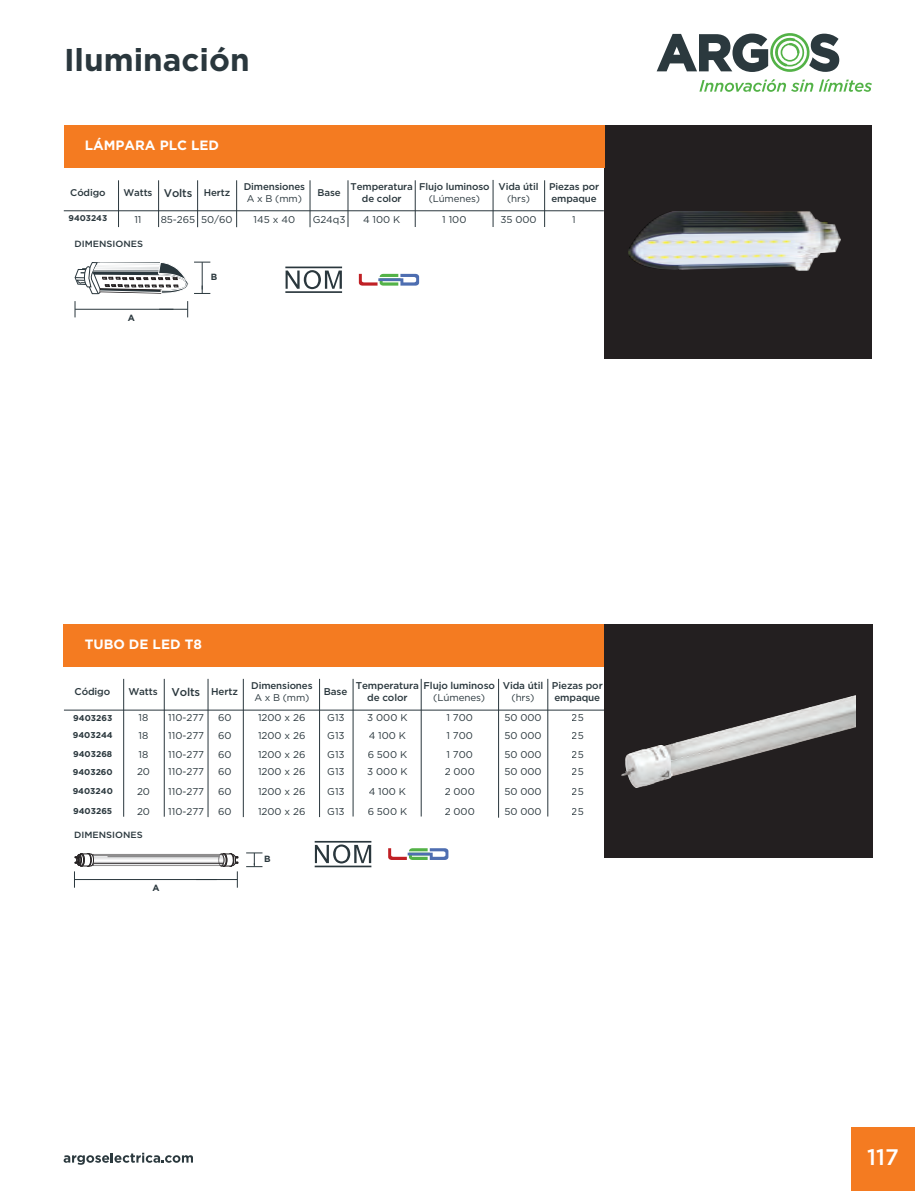
<style>
.page{position:relative;width:915px;height:1191px;background:#fff}
.page>*{position:absolute;margin:0;border:0;box-sizing:border-box;transform-origin:0 0}
.t1{font:700 31.5px "Gotham";color:#2a373d}
.t2{font:500 22.5px "Gotham";color:#fff}
.t3{font:700 13.5px "Gotham";color:#fff}
.t4{font:9.9px "Gotham";color:#2b383e}
.t5{font:500 9.9px/11.9px "Gotham";letter-spacing:-.01em;color:#2a373d;text-align:center}
.t6{font:9.9px "Gotham";color:#2a373d}
.t7{font:500 9.75px/11.7px "Gotham";letter-spacing:-.01em;color:#2a373d;text-align:center}
.t8{font:9.75px "Gotham";letter-spacing:-.01em;color:#2a373d}
.t9{font:9.75px "Gotham";color:#2b383e}
.t10{font:500 9px "Gotham";color:#2b383e;scale:1.04 1}
.t11{font:700 9px "Gotham";color:#2b383e}
.t12{font:700 8.4px "Gotham";color:#2a373d}
.s1{font-size:11.1px}
.s2{font-size:11.25px}
</style>
<div class="page">
<div style="left:603px;top:624px;width:268px;height:234px;background:#231f20"></div>
<img style="left:621px;top:695px;width:233px;height:92px">
<div style="left:64px;top:624px;width:540px;height:42px;background:#f47b21"></div>
<hr style="left:123px;top:679px;width:1px;height:137px;background:#2a373d">
<hr style="left:353px;top:679px;width:1px;height:137px;background:#2a373d">
<hr style="left:164px;top:679px;width:1px;height:137px;background:#2a373d">
<hr style="left:208px;top:679px;width:1px;height:138px;background:#2a373d">
<hr style="left:243px;top:679px;width:1px;height:138px;background:#2a373d">
<hr style="left:319px;top:679px;width:1px;height:138px;background:#2a373d">
<hr style="left:498px;top:679px;width:1px;height:138px;background:#2a373d">
<hr style="left:547px;top:679px;width:1px;height:137px;background:#2a373d">
<hr style="left:421px;top:679px;width:1px;height:137px;background:#2a373d">
<hr style="left:64px;top:710px;width:540px;height:1px;background:#2a373d">
<svg style="left:388px;top:848px;width:60px;height:12px"></svg>
<svg style="left:314px;top:841px;width:57px;height:26px"></svg>
<svg style="left:656px;top:33px;width:183px;height:39px"></svg>
<svg style="left:699px;top:79px;width:172px;height:13px"></svg>
<svg style="left:64px;top:1152px;width:129px;height:12px"></svg>
<div style="left:850px;top:1126px;width:64px;height:65px;background:#f47b21"></div>
<div style="left:604px;top:125px;width:267px;height:234px;background:#231f20"></div>
<img style="left:628px;top:211px;width:212px;height:60px">
<svg style="left:359px;top:274px;width:60px;height:12px"></svg>
<svg style="left:285px;top:266px;width:57px;height:27px"></svg>
<div style="left:64px;top:125px;width:540px;height:42px;background:#f47b21"></div>
<hr style="left:118px;top:180px;width:1px;height:47px;background:#2a373d">
<hr style="left:347px;top:180px;width:1px;height:47px;background:#2a373d">
<hr style="left:158px;top:180px;width:1px;height:47px;background:#2a373d">
<hr style="left:197px;top:180px;width:1px;height:47px;background:#2a373d">
<hr style="left:236px;top:180px;width:1px;height:47px;background:#2a373d">
<hr style="left:309px;top:180px;width:1px;height:47px;background:#2a373d">
<hr style="left:492px;top:180px;width:1px;height:47px;background:#2a373d">
<hr style="left:544px;top:180px;width:1px;height:47px;background:#2a373d">
<hr style="left:415px;top:180px;width:1px;height:47px;background:#2a373d">
<hr style="left:64px;top:210px;width:539px;height:1px;background:#2a373d">
<svg style="left:75px;top:262px;width:135px;height:32px"></svg>
<svg style="left:159px;top:301px;width:29px;height:16px"></svg>
<svg style="left:75px;top:301px;width:1px;height:16px"></svg>
<hr style="left:75px;top:309px;width:98px;height:1px;background:#2a373d">
<svg style="left:246px;top:852px;width:16px;height:15px"></svg>
<svg style="left:74px;top:853px;width:164px;height:34px"></svg>
<hr style="left:75px;top:879px;width:142px;height:1px;background:#2a373d">
<h1 class="t1" style="left:64px;top:39px;width:187px">Iluminación</h1>
<h3 class="t3" style="left:85px;top:136px;width:136px">LÁMPARA PLC LED</h3>
<p class="t7" style="left:70px;top:187px;width:37px">Código</p>
<p class="t7" style="left:123px;top:187px;width:108px">Watts <span class="s1">Volts</span> Hertz</p>
<p class="t7" style="left:317px;top:187px;width:25px">Base</p>
<p class="t7" style="left:350px;top:181px;width:64px">Temperatura de color</p>
<p class="t7" style="left:498px;top:181px;width:41px">Vida útil</p>
<p class="t7" style="left:419px;top:181px;width:72px">Flujo luminoso</p>
<p class="t8" style="left:428px;top:192px;width:53px">(Lúmenes)</p>
<p class="t7" style="left:243px;top:181px;width:63px">Dimensiones</p>
<p class="t8" style="left:247px;top:192px;width:57px">A x B (mm)</p>
<p class="t7" style="left:549px;top:181px;width:52px;text-align:left">Piezas por empaque</p>
<p class="t8" style="left:507px;top:192px;width:24px">(hrs)</p>
<p class="t12" style="left:68px;top:213px;width:40px">9403243</p>
<p class="t4" style="left:134px;top:213px;width:9px">11</p>
<p class="t4" style="left:160px;top:213px;width:74px">85-265 50/60</p>
<p class="t4" style="left:253px;top:213px;width:43px">145 x 40</p>
<p class="t6" style="left:312px;top:213px;width:34px">G24q3</p>
<p class="t6" style="left:363px;top:213px;width:39px">4 100 K</p>
<p class="t6" style="left:442px;top:213px;width:26px">1 100</p>
<p class="t4" style="left:500px;top:213px;width:38px">35 000</p>
<p class="t9" style="left:572px;top:213px;width:5px">1</p>
<p class="t10" style="left:75px;top:238px;width:67px">DIMENSIONES</p>
<p class="t11" style="left:128px;top:312px;width:9px">A</p>
<p class="t11" style="left:211px;top:271px;width:8px">B</p>
<h3 class="t3" style="left:85px;top:635px;width:119px">TUBO DE LED T8</h3>
<p class="t5" style="left:74px;top:685px;width:37px">Código</p>
<p class="t5" style="left:128px;top:685px;width:111px">Watts <span class="s2">Volts</span> Hertz</p>
<p class="t5" style="left:324px;top:685px;width:25px">Base</p>
<p class="t5" style="left:356px;top:679px;width:65px">Temperatura de color</p>
<p class="t5" style="left:502px;top:680px;width:42px">Vida útil</p>
<p class="t5" style="left:423px;top:680px;width:73px">Flujo luminoso</p>
<p class="t6" style="left:433px;top:691px;width:53px">(Lúmenes)</p>
<p class="t5" style="left:551px;top:679px;width:52px;text-align:left">Piezas por empaque</p>
<p class="t7" style="left:251px;top:680px;width:63px">Dimensiones</p>
<p class="t8" style="left:254px;top:691px;width:57px">A x B (mm)</p>
<p class="t6" style="left:511px;top:691px;width:25px">(hrs)</p>
<p class="t12" style="left:73px;top:712px;width:40px">9403263</p>
<p class="t4" style="left:138px;top:711px;width:11px">18</p>
<p class="t4" style="left:168px;top:711px;width:37px">110-277</p>
<p class="t4" style="left:218px;top:711px;width:15px">60</p>
<p class="t4" style="left:258px;top:711px;width:49px">1200 x 26</p>
<p class="t6" style="left:327px;top:711px;width:19px">G13</p>
<p class="t6" style="left:367px;top:711px;width:42px">3 000 K</p>
<p class="t4" style="left:446px;top:711px;width:28px">1 700</p>
<p class="t4" style="left:504px;top:711px;width:39px">50 000</p>
<p class="t4" style="left:571px;top:711px;width:13px">25</p>
<p class="t12" style="left:73px;top:729px;width:41px">9403244</p>
<p class="t4" style="left:138px;top:729px;width:11px">18</p>
<p class="t4" style="left:168px;top:729px;width:37px">110-277</p>
<p class="t4" style="left:218px;top:729px;width:15px">60</p>
<p class="t4" style="left:258px;top:729px;width:49px">1200 x 26</p>
<p class="t6" style="left:327px;top:729px;width:19px">G13</p>
<p class="t6" style="left:368px;top:729px;width:39px">4 100 K</p>
<p class="t4" style="left:446px;top:729px;width:28px">1 700</p>
<p class="t4" style="left:504px;top:729px;width:39px">50 000</p>
<p class="t4" style="left:571px;top:729px;width:13px">25</p>
<p class="t12" style="left:73px;top:749px;width:41px">9403268</p>
<p class="t4" style="left:138px;top:748px;width:11px">18</p>
<p class="t4" style="left:168px;top:748px;width:37px">110-277</p>
<p class="t4" style="left:218px;top:748px;width:15px">60</p>
<p class="t4" style="left:258px;top:748px;width:49px">1200 x 26</p>
<p class="t6" style="left:327px;top:748px;width:19px">G13</p>
<p class="t6" style="left:367px;top:748px;width:41px">6 500 K</p>
<p class="t4" style="left:446px;top:748px;width:28px">1 700</p>
<p class="t4" style="left:504px;top:748px;width:39px">50 000</p>
<p class="t4" style="left:571px;top:748px;width:13px">25</p>
<p class="t12" style="left:73px;top:766px;width:41px">9403260</p>
<p class="t4" style="left:137px;top:765px;width:14px">20</p>
<p class="t4" style="left:168px;top:765px;width:37px">110-277</p>
<p class="t4" style="left:218px;top:765px;width:15px">60</p>
<p class="t4" style="left:258px;top:765px;width:49px">1200 x 26</p>
<p class="t6" style="left:327px;top:765px;width:19px">G13</p>
<p class="t6" style="left:367px;top:765px;width:42px">3 000 K</p>
<p class="t4" style="left:444px;top:765px;width:32px">2 000</p>
<p class="t4" style="left:504px;top:765px;width:39px">50 000</p>
<p class="t4" style="left:571px;top:765px;width:13px">25</p>
<p class="t12" style="left:73px;top:785px;width:42px">9403240</p>
<p class="t4" style="left:137px;top:785px;width:14px">20</p>
<p class="t4" style="left:168px;top:785px;width:37px">110-277</p>
<p class="t4" style="left:218px;top:785px;width:15px">60</p>
<p class="t4" style="left:258px;top:785px;width:49px">1200 x 26</p>
<p class="t6" style="left:327px;top:785px;width:19px">G13</p>
<p class="t6" style="left:368px;top:785px;width:39px">4 100 K</p>
<p class="t4" style="left:444px;top:785px;width:32px">2 000</p>
<p class="t4" style="left:504px;top:785px;width:39px">50 000</p>
<p class="t4" style="left:571px;top:785px;width:13px">25</p>
<p class="t12" style="left:73px;top:805px;width:41px">9403265</p>
<p class="t4" style="left:137px;top:804px;width:14px">20</p>
<p class="t4" style="left:168px;top:804px;width:37px">110-277</p>
<p class="t4" style="left:218px;top:804px;width:15px">60</p>
<p class="t4" style="left:258px;top:804px;width:49px">1200 x 26</p>
<p class="t6" style="left:327px;top:804px;width:19px">G13</p>
<p class="t6" style="left:367px;top:804px;width:41px">6 500 K</p>
<p class="t4" style="left:444px;top:804px;width:32px">2 000</p>
<p class="t4" style="left:504px;top:804px;width:39px">50 000</p>
<p class="t4" style="left:571px;top:804px;width:13px">25</p>
<p class="t10" style="left:74px;top:828px;width:67px">DIMENSIONES</p>
<p class="t11" style="left:152px;top:882px;width:9px">A</p>
<p class="t11" style="left:264px;top:853px;width:8px">B</p>
<h2 class="t2" style="left:866px;top:1142px;width:33px">117</h2>
</div>
